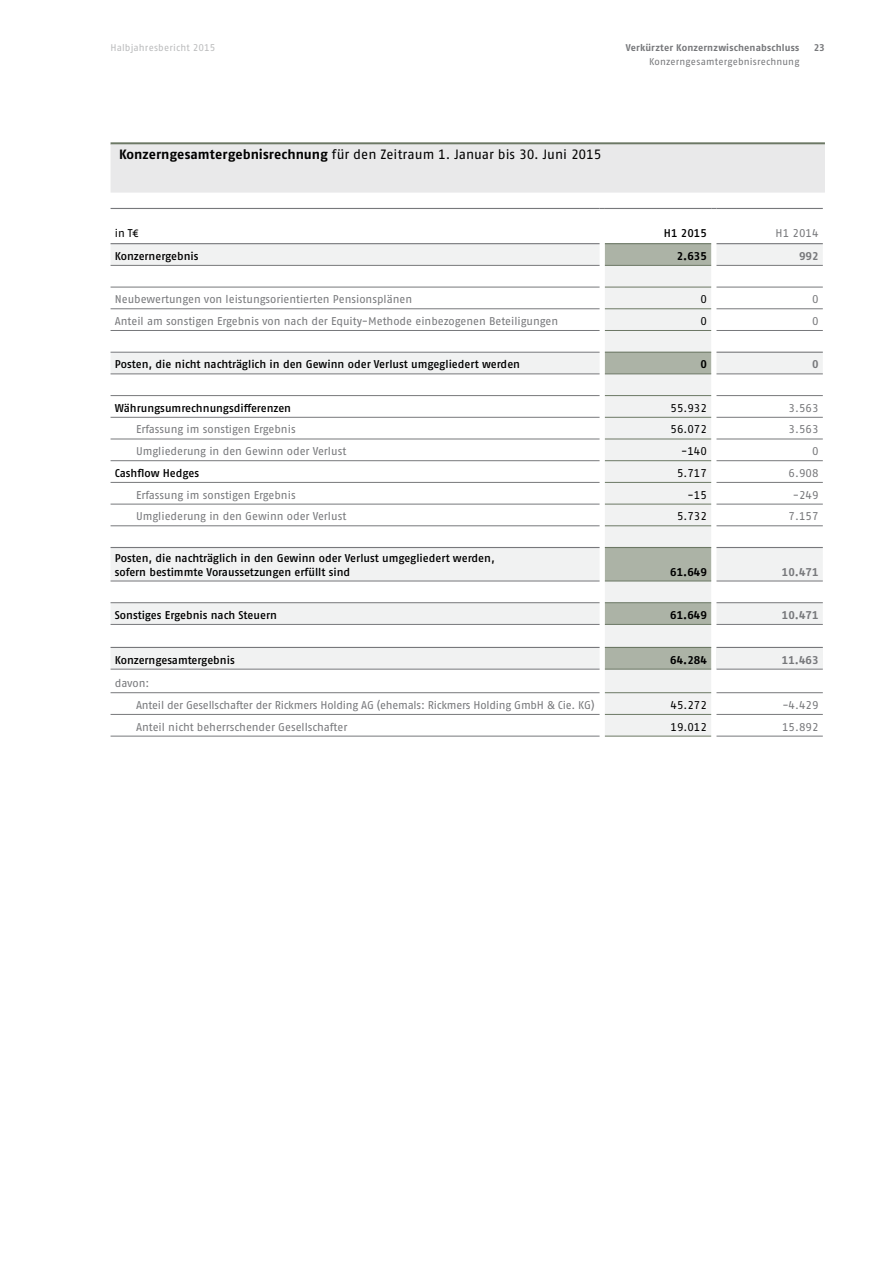
<style>
.page{position:relative;width:893px;height:1263px;background:#fff}
.page>*{position:absolute;margin:0;border:0;box-sizing:border-box;transform-origin:0 0}
.t1{font:13.5px "Fago OT";letter-spacing:-.005em;color:#000}
.t2{font:11.25px/21.8px "Fago OT";letter-spacing:-.005em;color:#77787b}
.t3{font:500 11.25px/13.5px "Fago OT";letter-spacing:-.005em;color:#000}
.t4{font:11.25px "Fago OT";color:#000}
.t5{font:700 11.25px "Fago OT";color:#000}
.t6{font:700 11.25px "Fago OT";color:#77787b}
.t7{font:700 9.75px "Fago OT";letter-spacing:.015em;color:#77787b}
.t8{font:9.75px "Fago OT";letter-spacing:.015em;color:#77787b}
.t9{font:9.75px "Fago OT";letter-spacing:.01em;color:#bbbcbd}
.s1{font-weight:700}
</style>
<div class="page">
<svg style="left:111px;top:244px;width:712px;height:492px"></svg>
<svg style="left:605px;top:244px;width:106px;height:425px"></svg>
<div style="left:716px;top:647px;width:107px;height:22px;background:#f1f2f2"></div>
<hr style="left:716px;top:243px;width:107px;height:1px;background:#77787b">
<hr style="left:111px;top:714px;width:489px;height:1px;background:#77787b">
<hr style="left:605px;top:736px;width:106px;height:1px;background:#6c7865">
<hr style="left:716px;top:714px;width:107px;height:1px;background:#77787b">
<hr style="left:111px;top:736px;width:489px;height:1px;background:#77787b">
<hr style="left:716px;top:736px;width:107px;height:1px;background:#77787b">
<hr style="left:111px;top:692px;width:489px;height:1px;background:#77787b">
<hr style="left:716px;top:647px;width:107px;height:1px;background:#77787b">
<hr style="left:605px;top:243px;width:106px;height:1px;background:#6c7865">
<hr style="left:605px;top:265px;width:106px;height:1px;background:#6c7865">
<hr style="left:605px;top:308px;width:106px;height:1px;background:#6c7865">
<hr style="left:605px;top:395px;width:106px;height:1px;background:#6c7865">
<hr style="left:605px;top:439px;width:106px;height:1px;background:#6c7865">
<hr style="left:605px;top:460px;width:106px;height:1px;background:#6c7865">
<hr style="left:605px;top:504px;width:106px;height:1px;background:#6c7865">
<hr style="left:605px;top:287px;width:106px;height:1px;background:#6c7865">
<hr style="left:605px;top:330px;width:106px;height:1px;background:#6c7865">
<hr style="left:605px;top:417px;width:106px;height:1px;background:#6c7865">
<hr style="left:605px;top:482px;width:106px;height:1px;background:#6c7865">
<hr style="left:605px;top:525px;width:106px;height:1px;background:#6c7865">
<hr style="left:605px;top:352px;width:106px;height:1px;background:#6c7865">
<hr style="left:605px;top:547px;width:106px;height:1px;background:#6c7865">
<hr style="left:605px;top:373px;width:106px;height:1px;background:#6c7865">
<hr style="left:605px;top:581px;width:106px;height:1px;background:#6c7865">
<hr style="left:605px;top:602px;width:106px;height:1px;background:#6c7865">
<hr style="left:605px;top:624px;width:106px;height:1px;background:#6c7865">
<hr style="left:605px;top:647px;width:106px;height:1px;background:#6c7865">
<hr style="left:111px;top:265px;width:489px;height:1px;background:#77787b">
<hr style="left:111px;top:308px;width:489px;height:1px;background:#77787b">
<hr style="left:111px;top:395px;width:489px;height:1px;background:#77787b">
<hr style="left:111px;top:439px;width:489px;height:1px;background:#77787b">
<hr style="left:111px;top:460px;width:489px;height:1px;background:#77787b">
<hr style="left:111px;top:504px;width:489px;height:1px;background:#77787b">
<hr style="left:111px;top:287px;width:489px;height:1px;background:#77787b">
<hr style="left:111px;top:330px;width:489px;height:1px;background:#77787b">
<hr style="left:111px;top:352px;width:489px;height:1px;background:#77787b">
<hr style="left:111px;top:374px;width:489px;height:1px;background:#77787b">
<hr style="left:111px;top:581px;width:489px;height:1px;background:#77787b">
<hr style="left:111px;top:602px;width:489px;height:1px;background:#77787b">
<hr style="left:111px;top:624px;width:489px;height:1px;background:#77787b">
<hr style="left:111px;top:547px;width:489px;height:1px;background:#77787b">
<hr style="left:111px;top:647px;width:489px;height:1px;background:#77787b">
<hr style="left:111px;top:417px;width:489px;height:1px;background:#77787b">
<hr style="left:111px;top:482px;width:489px;height:1px;background:#77787b">
<hr style="left:111px;top:525px;width:489px;height:1px;background:#77787b">
<hr style="left:111px;top:208px;width:489px;height:1px;background:#77787b">
<hr style="left:605px;top:208px;width:106px;height:1px;background:#77787b">
<hr style="left:716px;top:208px;width:107px;height:1px;background:#77787b">
<hr style="left:111px;top:243px;width:489px;height:1px;background:#77787b">
<hr style="left:605px;top:692px;width:106px;height:1px;background:#6c7865">
<hr style="left:716px;top:374px;width:107px;height:1px;background:#77787b">
<hr style="left:716px;top:581px;width:107px;height:1px;background:#77787b">
<hr style="left:716px;top:624px;width:107px;height:1px;background:#77787b">
<hr style="left:716px;top:669px;width:107px;height:1px;background:#77787b">
<hr style="left:716px;top:692px;width:107px;height:1px;background:#77787b">
<hr style="left:605px;top:669px;width:106px;height:1px;background:#6c7865">
<hr style="left:111px;top:669px;width:489px;height:1px;background:#77787b">
<hr style="left:716px;top:287px;width:107px;height:1px;background:#77787b">
<hr style="left:716px;top:330px;width:107px;height:1px;background:#77787b">
<hr style="left:716px;top:417px;width:107px;height:1px;background:#77787b">
<hr style="left:716px;top:482px;width:107px;height:1px;background:#77787b">
<hr style="left:716px;top:525px;width:107px;height:1px;background:#77787b">
<hr style="left:716px;top:265px;width:107px;height:1px;background:#77787b">
<hr style="left:716px;top:308px;width:107px;height:1px;background:#77787b">
<hr style="left:716px;top:395px;width:107px;height:1px;background:#77787b">
<hr style="left:716px;top:439px;width:107px;height:1px;background:#77787b">
<hr style="left:716px;top:460px;width:107px;height:1px;background:#77787b">
<hr style="left:716px;top:504px;width:107px;height:1px;background:#77787b">
<hr style="left:716px;top:352px;width:107px;height:1px;background:#77787b">
<hr style="left:716px;top:547px;width:107px;height:1px;background:#77787b">
<hr style="left:716px;top:602px;width:107px;height:1px;background:#77787b">
<hr style="left:605px;top:714px;width:106px;height:1px;background:#6c7865">
<hr style="left:111px;top:142px;width:714px;height:3px;background:#6c7865">
<div style="left:111px;top:145px;width:714px;height:48px;background:#e9e9ea"></div>
<p class="t9" style="left:111px;top:42px;width:106px">Halbjahresbericht 2015</p>
<p class="t7" style="left:626px;top:42px;width:175px">Verkürzter Konzernzwischenabschluss</p>
<p class="t7" style="left:814px;top:42px;width:13px">23</p>
<p class="t8" style="left:649px;top:55px;width:152px">Konzerngesamtergebnisrechnung</p>
<p class="t1" style="left:119px;top:146px;width:484px"><span class="s1">Konzerngesamtergebnisrechnung</span> für den Zeitraum 1. Januar bis 30. Juni 2015</p>
<p class="t4" style="left:115px;top:227px;width:25px">in T€</p>
<p class="t3" style="left:664px;top:227px;width:45px">H1 2015</p>
<p class="t2" style="left:776px;top:222px;width:44px">H1 2014</p>
<p class="t3" style="left:115px;top:249px;width:85px">Konzernergebnis</p>
<p class="t5" style="left:677px;top:249px;width:32px">2.635</p>
<p class="t6" style="left:799px;top:249px;width:21px">992</p>
<p class="t2" style="left:115px;top:288px;width:299px">Neubewertungen von leistungsorientierten Pensionsplänen</p>
<p class="t4" style="left:700px;top:293px;width:8px">0</p>
<p class="t2" style="left:812px;top:288px;width:8px">0</p>
<p class="t2" style="left:115px;top:310px;width:445px">Anteil am sonstigen Ergebnis von nach der Equity-Methode einbezogenen Beteiligungen</p>
<p class="t4" style="left:700px;top:314px;width:8px">0</p>
<p class="t2" style="left:812px;top:310px;width:8px">0</p>
<p class="t3" style="left:115px;top:358px;width:407px">Posten, die nicht nachträglich in den Gewinn oder Verlust umgegliedert werden</p>
<p class="t5" style="left:700px;top:358px;width:8px">0</p>
<p class="t6" style="left:812px;top:358px;width:8px">0</p>
<p class="t3" style="left:115px;top:401px;width:178px">Währungsumrechnungsdifferenzen</p>
<p class="t4" style="left:670px;top:401px;width:38px">55.932</p>
<p class="t2" style="left:789px;top:397px;width:31px">3.563</p>
<p class="t2" style="left:136px;top:419px;width:161px">Erfassung im sonstigen Ergebnis</p>
<p class="t4" style="left:670px;top:423px;width:38px">56.072</p>
<p class="t2" style="left:789px;top:419px;width:31px">3.563</p>
<p class="t2" style="left:136px;top:440px;width:212px">Umgliederung in den Gewinn oder Verlust</p>
<p class="t4" style="left:681px;top:444px;width:27px">-140</p>
<p class="t2" style="left:812px;top:440px;width:8px">0</p>
<p class="t3" style="left:115px;top:466px;width:86px">Cashflow Hedges</p>
<p class="t4" style="left:677px;top:466px;width:31px">5.717</p>
<p class="t2" style="left:789px;top:462px;width:31px">6.908</p>
<p class="t2" style="left:136px;top:484px;width:161px">Erfassung im sonstigen Ergebnis</p>
<p class="t4" style="left:688px;top:488px;width:21px">-15</p>
<p class="t2" style="left:793px;top:484px;width:27px">-249</p>
<p class="t2" style="left:136px;top:505px;width:212px">Umgliederung in den Gewinn oder Verlust</p>
<p class="t4" style="left:677px;top:510px;width:31px">5.732</p>
<p class="t2" style="left:789px;top:505px;width:31px">7.157</p>
<p class="t3" style="left:115px;top:551px;width:382px">Posten, die nachträglich in den Gewinn oder Verlust umgegliedert werden, sofern bestimmte Voraussetzungen erfüllt sind</p>
<p class="t5" style="left:670px;top:565px;width:38px">61.649</p>
<p class="t6" style="left:782px;top:565px;width:38px">10.471</p>
<p class="t3" style="left:115px;top:608px;width:164px">Sonstiges Ergebnis nach Steuern</p>
<p class="t5" style="left:670px;top:608px;width:38px">61.649</p>
<p class="t6" style="left:782px;top:608px;width:38px">10.471</p>
<p class="t3" style="left:115px;top:653px;width:121px">Konzerngesamtergebnis</p>
<p class="t5" style="left:670px;top:653px;width:38px">64.284</p>
<p class="t6" style="left:782px;top:653px;width:38px">11.463</p>
<p class="t2" style="left:136px;top:672px;width:460px;text-indent:-21px">davon:<br>Anteil der Gesellschafter der Rickmers Holding AG (ehemals: Rickmers Holding GmbH &amp; Cie. KG)</p>
<p class="t4" style="left:670px;top:698px;width:38px">45.272</p>
<p class="t2" style="left:782px;top:694px;width:38px">-4.429</p>
<p class="t2" style="left:136px;top:716px;width:213px">Anteil nicht beherrschender Gesellschafter</p>
<p class="t4" style="left:670px;top:720px;width:38px">19.012</p>
<p class="t2" style="left:782px;top:716px;width:38px">15.892</p>
</div>
